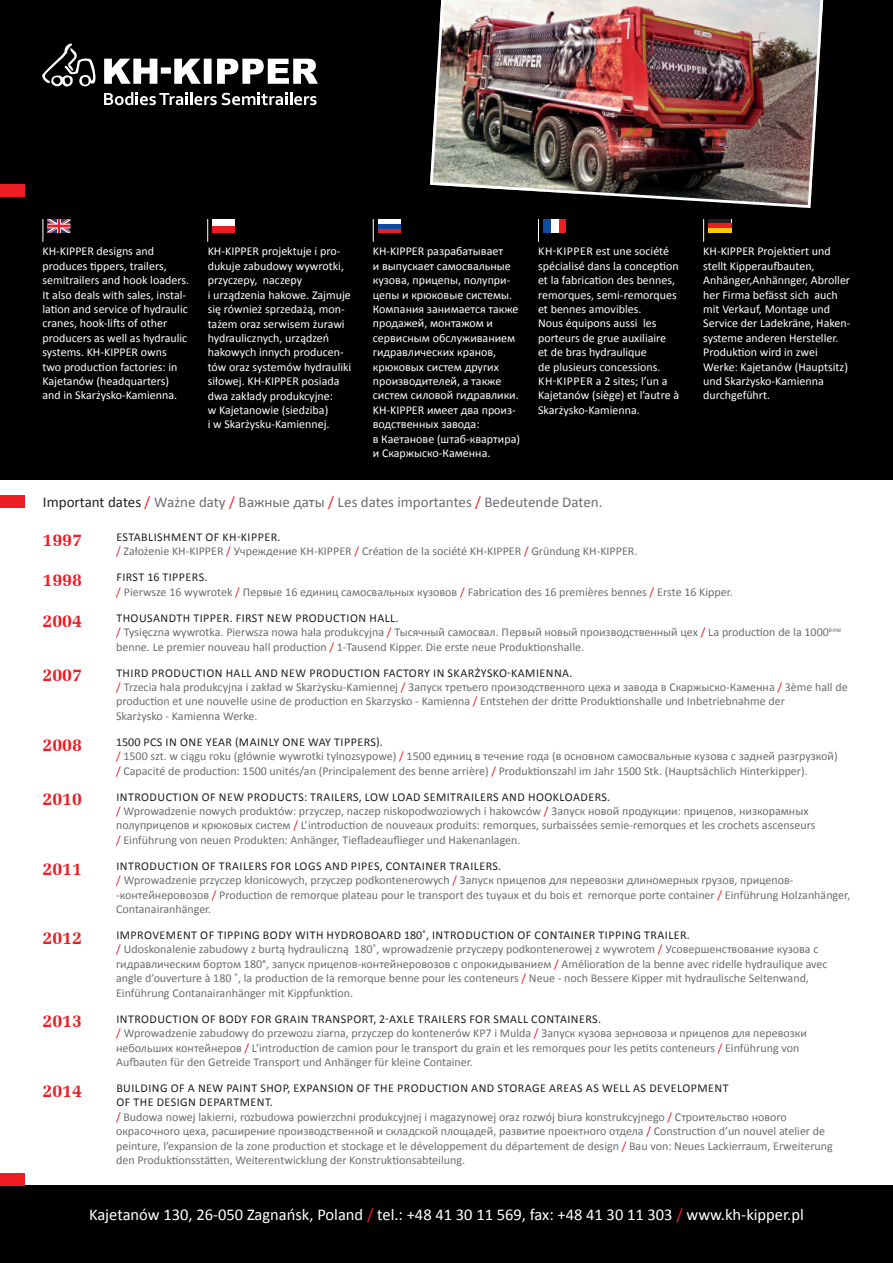
<style>
.page{position:relative;width:893px;height:1263px;background:#fff}
.page>*{position:absolute;margin:0;border:0;box-sizing:border-box;transform-origin:0 0}
.t1{font:700 18px "Zapf Elliptical 711 BT";color:#ee1d23}
.t2{font:16.5px "Calibri";color:#fff}
.t3{font:15px "Calibri";color:#6c6d70}
.t4{font:12px/14.4px "Calibri";color:#6c6d70}
.t5{font:12px/14.4px "Calibri";color:#fff}
.s1{color:#231f20}
.s2{color:#ee1d23}
</style>
<div class="page">
<div style="left:0;top:1186px;width:893px;height:77px;background:#000001"></div>
<div style="left:0;top:0;width:893px;height:479px;background:#000001"></div>
<div style="left:0;top:184px;width:24px;height:13px;background:#ee1d23"></div>
<div style="left:0;top:495px;width:24px;height:13px;background:#ee1d23"></div>
<div style="left:0;top:1173px;width:24px;height:13px;background:#ee1d23"></div>
<img style="left:430px;top:0;width:394px;height:208px">
<svg style="left:42px;top:43px;width:54px;height:44px"></svg>
<svg style="left:104px;top:59px;width:214px;height:25px"></svg>
<svg style="left:104px;top:92px;width:212px;height:13px"></svg>
<div style="left:212px;top:219px;width:23px;height:7px;background:#fff"></div>
<div style="left:212px;top:226px;width:23px;height:7px;background:#ee1d23"></div>
<div style="left:378px;top:219px;width:23px;height:5px;background:#fff"></div>
<div style="left:378px;top:228px;width:23px;height:5px;background:#ee1d23"></div>
<hr style="left:378px;top:224px;width:23px;height:4px;background:#0f4ca0">
<div style="left:543px;top:219px;width:8px;height:14px;background:#0f4ca0"></div>
<div style="left:558px;top:219px;width:8px;height:14px;background:#ee1d23"></div>
<div style="left:551px;top:219px;width:7px;height:14px;background:#fff"></div>
<div style="left:708px;top:228px;width:23px;height:5px;background:#feca0a"></div>
<div style="left:709px;top:219px;width:22px;height:5px;background:#231f20"></div>
<hr style="left:708px;top:224px;width:23px;height:4px;background:#ee1d23">
<svg style="left:207px;top:219px;width:1px;height:23px"></svg>
<svg style="left:43px;top:219px;width:27px;height:23px"></svg>
<svg style="left:373px;top:219px;width:1px;height:23px"></svg>
<svg style="left:538px;top:219px;width:1px;height:23px"></svg>
<svg style="left:703px;top:219px;width:1px;height:23px"></svg>
<p class="t5" style="left:42px;top:244px;width:148px">KH-KIPPER designs and produces tippers, trailers, semitrailers and hook loaders.<br>It also deals with sales, instal&shy;lation and service of hydraulic cranes, hook-lifts of other producers as well as hydraulic systems. KH-KIPPER owns<br>two production factories: in<br>Kajetanów (headquarters) and in Skarżysko-Kamienna.</p>
<p class="t5" style="left:373px;top:244px;width:149px">KH-KIPPER разрабатывает<br>и выпускает самосвальные кузова, прицепы, полупри&shy;цепы и крюковые системы.<br>Компания занимается также продажей, монтажом и сервисным обслуживанием гидравлических кранов, крюковых систем других производителей, а также систем силовой гидравлики.<br>KH-KIPPER имеет два произ&shy;водственных завода:<br>в Каетанове (штаб-квартира) и Скаржыско-Каменна.</p>
<p class="t5" style="left:538px;top:244px;width:143px">KH-KIPPER est une société spécialisé dans la conception et la fabrication des bennes, remorques, semi-remorques et bennes amovibles.<br>Nous équipons aussi les porteurs de grue auxiliaire et de bras hydraulique<br>de plusieurs concessions.<br>KH-KIPPER a 2 sites; l’un a<br>Kajetanów (siège) et l’autre à<br>Skarżysko-Kamienna.</p>
<p class="t5" style="left:703px;top:244px;width:149px">KH-KIPPER Projektiert und stellt Kipperaufbauten,<br>Anhänger,Anhännger, Abroller her Firma befässt sich auch mit Verkauf, Montage und<br>Service der Ladekräne, Haken&shy;systeme anderen Hersteller.<br>Produktion wird in zwei<br>Werke: Kajetanów (Hauptsitz) und Skarżysko-Kamienna durchgeführt.</p>
<p class="t5" style="left:208px;top:244px;width:145px">KH-KIPPER projektuje i pro&shy;dukuje zabudowy wywrotki, przyczepy, naczepy<br>i urządzenia hakowe. Zajmuje się również sprzedażą, mon&shy;tażem oraz serwisem żurawi hydraulicznych, urządzeń hakowych innych producen&shy;tów oraz systemów hydrauliki siłowej. KH-KIPPER posiada dwa zakłady produkcyjne:<br>w Kajetanowie (siedziba)<br>i w Skarżysku-Kamiennej.</p>
<p class="t3" style="left:43px;top:492px;width:561px"><span class="s1">Important dates</span> <span class="s2">/</span> Ważne daty <span class="s2">/</span> Важные даты <span class="s2">/</span> Les dates importantes <span class="s2">/</span> Bedeutende Daten.</p>
<h1 class="t1" style="left:43px;top:529px;width:41px">1997</h1>
<h1 class="t1" style="left:43px;top:569px;width:41px">1998</h1>
<h1 class="t1" style="left:43px;top:610px;width:41px">2004</h1>
<h1 class="t1" style="left:43px;top:664px;width:41px">2007</h1>
<h1 class="t1" style="left:43px;top:734px;width:41px">2008</h1>
<h1 class="t1" style="left:43px;top:788px;width:41px">2010</h1>
<h1 class="t1" style="left:43px;top:858px;width:41px">2011</h1>
<h1 class="t1" style="left:43px;top:927px;width:41px">2012</h1>
<h1 class="t1" style="left:43px;top:1010px;width:41px">2013</h1>
<h1 class="t1" style="left:43px;top:1080px;width:41px">2014</h1>
<p class="t4" style="left:116px;top:530px;width:523px"><span class="s1">ESTABLISHMENT OF KH-KIPPER.<br></span><span class="s2">/</span> Założenie KH-KIPPER <span class="s2">/</span> Учреждение KH-KIPPER <span class="s2">/</span> Création de la société KH-KIPPER <span class="s2">/</span> Gründung KH-KIPPER.</p>
<p class="t4" style="left:116px;top:570px;width:618px"><span class="s1">FIRST 16 TIPPERS.<br></span><span class="s2">/</span> Pierwsze 16 wywrotek <span class="s2">/</span> Первые 16 единиц самосвальных кузовов <span class="s2">/</span> Fabrication des 16 premières bennes <span class="s2">/</span> Erste 16 Kipper.</p>
<p class="t4" style="left:116px;top:611px;width:727px"><span class="s1">THOUSANDTH TIPPER. FIRST NEW PRODUCTION HALL.<br></span><span class="s2">/</span> Tysięczna wywrotka. Pierwsza nowa hala produkcyjna <span class="s2">/</span> Тысячный самосвал. Первый новый производственный цех <span class="s2">/</span> La production de la 1000<sup>ème </sup>benne. Le premier nouveau hall production <span class="s2">/</span> 1-Tausend Kipper. Die erste neue Produktionshalle.</p>
<p class="t4" style="left:116px;top:665px;width:733px"><span class="s1">THIRD PRODUCTION HALL AND NEW PRODUCTION FACTORY IN SKARŻYSKO-KAMIENNA.<br></span><span class="s2">/</span> Trzecia hala produkcyjna i zakład w Skarżysku-Kamiennej <span class="s2">/</span> Запуск третьего произодственного цеха и завода в Скаржыско-Каменна <span class="s2">/</span> 3ème hall de production et une nouvelle usine de production en Skarzysko - Kamienna <span class="s2">/</span> Entstehen der dritte Produktionshalle und Inbetriebnahme der<br>Skarżysko - Kamienna Werke.</p>
<p class="t4" style="left:116px;top:735px;width:723px"><span class="s1">1500 PCS IN ONE YEAR (MAINLY ONE WAY TIPPERS).<br></span><span class="s2">/</span> 1500 szt. w ciągu roku (głównie wywrotki tylnozsypowe) <span class="s2">/</span> 1500 единиц в течение года (в основном самосвальные кузова с задней разгрузкой) <span class="s2">/</span> Capacité de production: 1500 unités/an (Principalement des benne arrière) <span class="s2">/</span> Produktionszahl im Jahr 1500 Stk. (Hauptsächlich Hinterkipper).</p>
<p class="t4" style="left:116px;top:789px;width:701px"><span class="s1">INTRODUCTION OF NEW PRODUCTS: TRAILERS, LOW LOAD SEMITRAILERS AND HOOKLOADERS.<br></span><span class="s2">/</span> Wprowadzenie nowych produktów: przyczep, naczep niskopodwoziowych i hakowców <span class="s2">/</span> Запуск новой продукции: прицепов, низкорамных полуприцепов и крюковых систем <span class="s2">/</span> L’introduction de nouveaux produits: remorques, surbaissées semie-remorques et les crochets ascenseurs <span class="s2">/</span> Einführung von neuen Produkten: Anhänger, Tiefladeauflieger und Hakenanlagen.</p>
<p class="t4" style="left:116px;top:859px;width:736px"><span class="s1">INTRODUCTION OF TRAILERS FOR LOGS AND PIPES, CONTAINER TRAILERS.<br></span><span class="s2">/</span> Wprowadzenie przyczep kłonicowych, przyczep podkontenerowych <span class="s2">/</span> Запуск прицепов для перевозки длиномерных грузов, прицепов--контейнеровозов <span class="s2">/</span> Production de remorque plateau pour le transport des tuyaux et du bois et remorque porte container <span class="s2">/</span> Einführung Holzanhänger, Contanairanhänger.</p>
<p class="t4" style="left:116px;top:928px;width:713px"><span class="s1">IMPROVEMENT OF TIPPING BODY WITH HYDROBOARD 180˚, INTRODUCTION OF CONTAINER TIPPING TRAILER.<br></span><span class="s2">/</span> Udoskonalenie zabudowy z burtą hydrauliczną 180˚, wprowadzenie przyczepy podkontenerowej z wywrotem <span class="s2">/</span> Усовершенствование кузова с гидравлическим бортом 180°, запуск прицепов-контейнеровозов с опрокидыванием <span class="s2">/</span> Amélioration de la benne avec ridelle hydraulique avec angle d’ouverture à 180 ˚, la production de la remorque benne pour les conteneurs <span class="s2">/</span> Neue - noch Bessere Kipper mit hydraulische Seitenwand, Einführung Contanairanhänger mit Kippfunktion.</p>
<p class="t4" style="left:116px;top:1011px;width:692px"><span class="s1">INTRODUCTION OF BODY FOR GRAIN TRANSPORT, 2-AXLE TRAILERS FOR SMALL CONTAINERS.<br></span><span class="s2">/</span> Wprowadzenie zabudowy do przewozu ziarna, przyczep do kontenerów KP7 i Mulda <span class="s2">/</span> Запуск кузова зерновоза и прицепов для перевозки небольших контейнеров <span class="s2">/</span> L’introduction de camion pour le transport du grain et les remorques pour les petits conteneurs <span class="s2">/</span> Einführung von Aufbauten für den Getreide Transport und Anhänger für kleine Container.</p>
<p class="t4" style="left:116px;top:1081px;width:718px"><span class="s1">BUILDING OF A NEW PAINT SHOP, EXPANSION OF THE PRODUCTION AND STORAGE AREAS AS WELL AS DEVELOPMENT<br>OF THE DESIGN DEPARTMENT.<br></span><span class="s2">/</span> Budowa nowej lakierni, rozbudowa powierzchni produkcyjnej i magazynowej oraz rozwój biura konstrukcyjnego <span class="s2">/</span> Строительство нового окрасочного цеха, расширение производственной и складской площадей, развитие проектного отдела <span class="s2">/</span> Construction d’un nouvel atelier de peinture, l’expansion de la zone production et stockage et le développement du département de design <span class="s2">/</span> Bau von: Neues Lackierraum, Erweiterung den Produktionsstätten, Weiterentwicklung der Konstruktionsabteilung.</p>
<h2 class="t2" style="left:89px;top:1204px;width:716px">Kajetanów 130, 26-050 Zagnańsk, Poland <span class="s2">/</span> tel.: +48 41 30 11 569, fax: +48 41 30 11 303 <span class="s2">/</span> www.kh-kipper.pl</h2>
</div>
